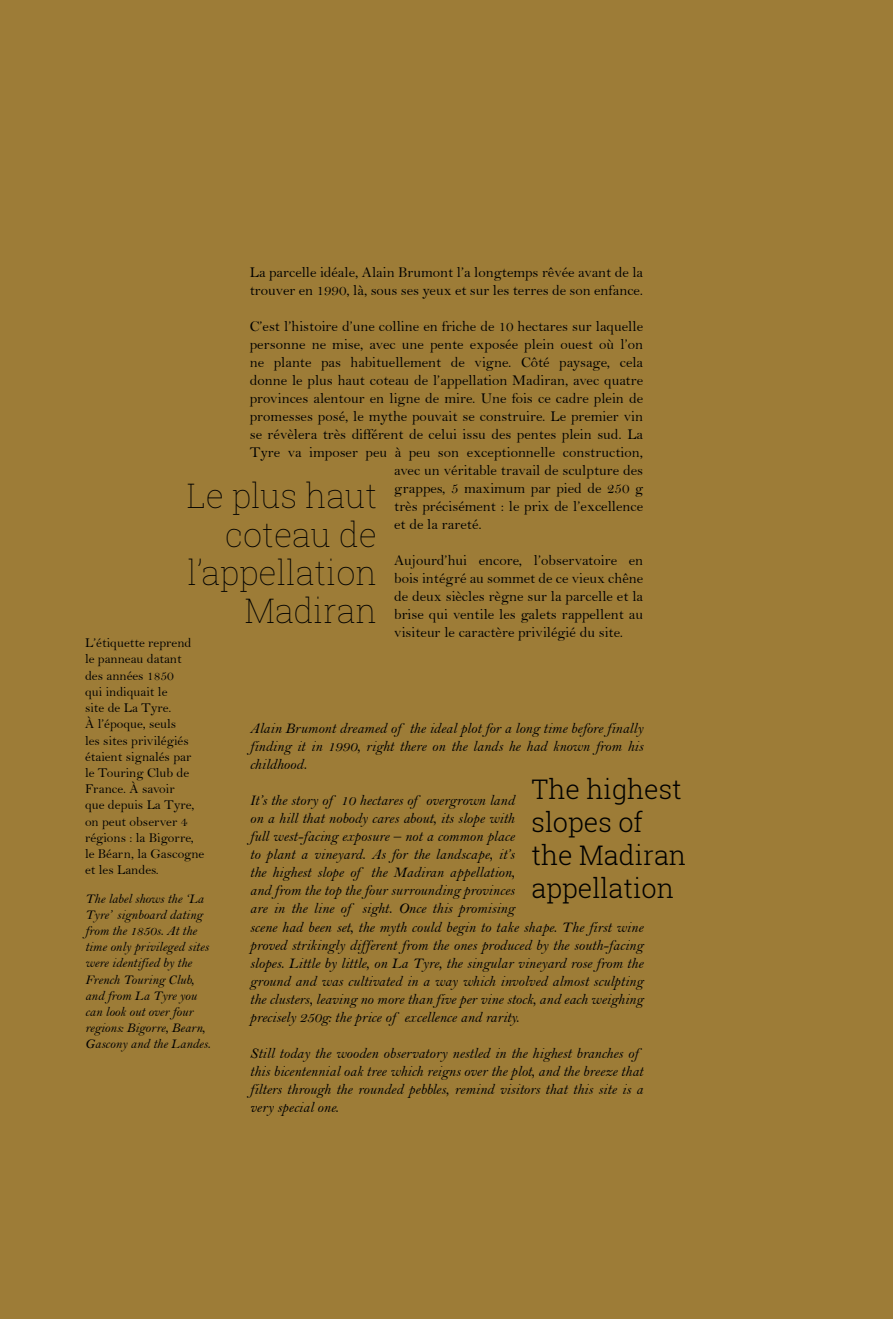
<style>
.page{position:relative;width:893px;height:1319px;background:#fff}
.page>*{position:absolute;margin:0;border:0;box-sizing:border-box;transform-origin:0 0}
.t1{font:100 33.75px/38.2px "Roboto Slab";color:#000;text-align:right}
.t2{font:300 27px/33px "Roboto Slab";color:#000}
.t3{font:15px/18px "Bell MT Italic";color:#000}
.t4{font:15px/18px "Bell";color:#000}
.t5{font:13.5px/16.2px "Bell";color:#000}
.t6{font:13.5px/16.2px "Bell MT Italic";color:#000}
</style>
<div class="page">
<div style="left:0;top:0;width:893px;height:1318px;background:#9d7c37"></div>
<p class="t4" style="left:250px;top:263px;width:395px">La parcelle idéale, Alain Brumont l’a longtemps rêvée avant de la trouver en 1990, là, sous ses yeux et sur les terres de son enfance.</p>
<p class="t4" style="left:250px;top:317px;width:395px">C’est l’histoire d’une colline en friche de 10 hectares sur laquelle</p>
<p class="t4" style="left:250px;top:335px;width:395px">personne ne mise, avec une pente exposée plein ouest où l’on</p>
<p class="t4" style="left:250px;top:353px;width:395px">ne plante pas habituellement de vigne. Côté paysage, cela</p>
<p class="t4" style="left:250px;top:371px;width:395px">donne le plus haut coteau de l’appellation Madiran, avec quatre</p>
<p class="t4" style="left:250px;top:389px;width:395px">provinces alentour en ligne de mire. Une fois ce cadre plein de</p>
<p class="t4" style="left:250px;top:407px;width:395px">promesses posé, le mythe pouvait se construire. Le premier vin</p>
<p class="t4" style="left:250px;top:425px;width:395px">se révèlera très différent de celui issu des pentes plein sud. La</p>
<p class="t4" style="left:250px;top:443px;width:395px">Tyre va imposer peu à peu son exceptionnelle construction,</p>
<p class="t4" style="left:394px;top:461px;width:250px">avec un véritable travail de sculpture des</p>
<p class="t4" style="left:394px;top:479px;width:250px">grappes, 5 maximum par pied de 250 g</p>
<p class="t4" style="left:394px;top:497px;width:250px">très précisément : le prix de l’excellence</p>
<p class="t4" style="left:394px;top:515px;width:89px">et de la rareté.</p>
<p class="t4" style="left:394px;top:551px;width:250px;text-align:justify">Aujourd’hui encore, l’observatoire en bois intégré au sommet de ce vieux chêne de deux siècles règne sur la parcelle et la brise qui ventile les galets rappellent au visiteur le caractère privilégié du site.</p>
<h1 class="t1" style="left:187px;top:476px;width:192px">Le plus haut coteau de l’appellation<br>Madiran</h1>
<p class="t5" style="left:85px;top:634px;width:121px">L’étiquette reprend<br>le panneau datant<br>des années 1850<br>qui indiquait le<br>site de La Tyre.<br>À l’époque, seuls<br>les sites privilégiés étaient signalés par<br>le Touring Club de<br>France. À savoir<br>que depuis La Tyre, on peut observer 4 régions : la Bigorre, le Béarn, la Gascogne et les Landes.</p>
<p class="t6" style="left:85px;top:890px;width:127px">The label shows the ‘La<br>Tyre’ signboard dating from the 1850s. At the time only privileged sites were identified by the<br>French Touring Club, and from La Tyre you can look out over four regions: Bigorre, Bearn,<br>Gascony and the Landes.</p>
<p class="t3" style="left:250px;top:719px;width:395px;text-align:justify">Alain Brumont dreamed of the ideal plot for a long time before finally finding it in 1990, right there on the lands he had known from his childhood.</p>
<p class="t3" style="left:250px;top:791px;width:395px">It’s the story of 10 hectares of overgrown land<br>on a hill that nobody cares about, its slope with<br>full west-facing exposure – not a common place<br>to plant a vineyard. As for the landscape, it’s<br>the highest slope of the Madiran appellation,<br>and from the top the four surrounding provinces<br>are in the line of sight. Once this promising<br>scene had been set, the myth could begin to take shape. The first wine proved strikingly different from the ones produced by the south-facing slopes. Little by little, on La Tyre, the singular vineyard rose from the ground and was cultivated in a way which involved almost sculpting the clusters, leaving no more than five per vine stock, and each weighing precisely 250g: the price of excellence and rarity.</p>
<p class="t3" style="left:250px;top:1043px;width:395px">Still today the wooden observatory nestled in the highest branches of this bicentennial oak tree which reigns over the plot, and the breeze that filters through the rounded pebbles, remind visitors that this site is a very special one.</p>
<h2 class="t2" style="left:531px;top:771px;width:156px">The highest slopes of the Madiran appellation</h2>
</div>
